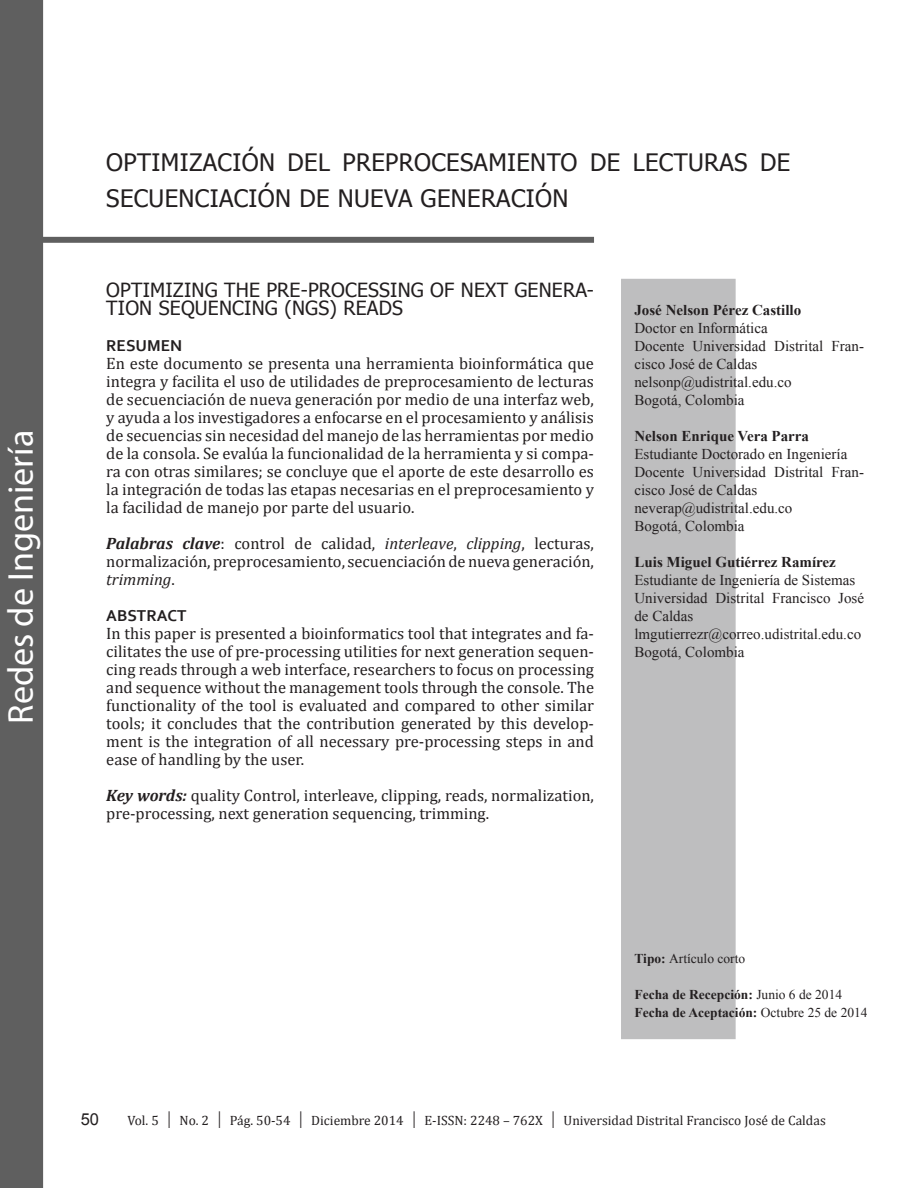
<style>
.page{position:relative;width:918px;height:1188px;background:#fff}
.page>*{position:absolute;margin:0;border:0;box-sizing:border-box;transform-origin:0 0}
.t1{font:36px "Myriad Pro";color:#fff}
.R_Ingeniería_Artícul{font:24px/36px "Tahoma";letter-spacing:.015em;color:#231f20}
.R_Ingeniería_Artícul-2{font:19.5px/18px "Tahoma";letter-spacing:.01em;color:#231f20}
.R_Ingeniería_Artícul-3{font:16.5px/18px "Cambria";color:#231f20;text-align:justify}
.R_Ingeniería_Artícul-4{font:700 16.5px "Corbel";color:#231f20}
.t2{font:16.5px "Arial";color:#231f20}
.R_Ingeniería_Autores{font:15px/18px "Times New Roman";color:#231f20}
.R_Ingeniería_Autores-2{font:700 15px "Times New Roman";color:#231f20}
.t3{font:13.5px "Cambria";color:#231f20}
.R_Ingeniería_Autores-3{font:700 13.5px "Times New Roman";color:#231f20}
.R_Ingeniería_Autores-4{font:13.5px "Times New Roman";color:#231f20}
.s1{font-weight:700;font-style:italic}
.s2{font-style:italic}
.s3{font-weight:700}
.s4{font-weight:400}
</style>
<div class="page">
<div style="left:0;top:0;width:43px;height:1188px;background:#5f5f5f"></div>
<svg style="left:22px;top:237px;width:572px;height:6px;background:#646464"></svg>
<div style="left:621px;top:279px;width:115px;height:760px;background:#bebebf;border:2px solid #bebebf"></div>
<p class="t1" style="left:-2px;top:724px;width:295px;rotate:-90deg">Redes de Ingeniería</p>
<p class="R_Ingeniería_Artícul" style="left:106px;top:143px;width:685px">OPTIMIZACIÓN DEL PREPROCESAMIENTO DE LECTURAS DE<br>SECUENCIACIÓN DE NUEVA GENERACIÓN</p>
<p class="R_Ingeniería_Artícul-2" style="left:106px;top:280px;width:489px">OPTIMIZING THE PRE-PROCESSING OF NEXT GENERA-<br>TION SEQUENCING (NGS) READS</p>
<p class="R_Ingeniería_Artícul-4" style="left:106px;top:335px;width:77px">RESUMEN</p>
<p class="R_Ingeniería_Artícul-3" style="left:106px;top:354px;width:489px">En este documento se presenta una herramienta bioinformática que integra y facilita el uso de utilidades de preprocesamiento de lecturas de secuenciación de nueva generación por medio de una interfaz web, y ayuda a los investigadores a enfocarse en el procesamiento y análisis de secuencias sin necesidad del manejo de las herramientas por medio de la consola. Se evalúa la funcionalidad de la herramienta y si compa&shy;ra con otras similares; se concluye que el aporte de este desarrollo es la integración de todas las etapas necesarias en el preprocesamiento y la facilidad de manejo por parte del usuario.</p>
<p class="R_Ingeniería_Artícul-3" style="left:106px;top:534px;width:489px"><span class="s1">Palabras clave</span>: control de calidad, <span class="s2">interleave</span>, <span class="s2">clipping</span>, lecturas, normalización, preprocesamiento, secuenciación de nueva generación, <span class="s2">trimming</span>.</p>
<p class="R_Ingeniería_Artícul-4" style="left:106px;top:605px;width:82px">ABSTRACT</p>
<p class="R_Ingeniería_Artícul-3" style="left:106px;top:624px;width:489px">In this paper is presented a bioinformatics tool that integrates and fa&shy;cilitates the use of pre-processing utilities for next generation sequen&shy;cing reads through a web interface, researchers to focus on processing and sequence without the management tools through the console. The functionality of the tool is evaluated and compared to other similar tools; it concludes that the contribution generated by this develop&shy;ment is the integration of all necessary pre-processing steps in and ease of handling by the user.</p>
<p class="R_Ingeniería_Artícul-3" style="left:106px;top:786px;width:489px"><span class="s1">Key words:</span> quality Control, interleave, clipping, reads, normalization, pre-processing, next generation sequencing, trimming.</p>
<p class="R_Ingeniería_Autores-2" style="left:634px;top:299px;width:168px">José Nelson Pérez Castillo</p>
<p class="R_Ingeniería_Autores" style="left:634px;top:319px;width:135px">Doctor en Informática</p>
<p class="R_Ingeniería_Autores" style="left:634px;top:337px;width:231px">Docente Universidad Distrital Fran&shy;cisco José de Caldas</p>
<p class="R_Ingeniería_Autores" style="left:634px;top:373px;width:159px">nelsonp@udistrital.edu.co</p>
<p class="R_Ingeniería_Autores" style="left:634px;top:391px;width:112px">Bogotá, Colombia</p>
<p class="R_Ingeniería_Autores-2" style="left:634px;top:425px;width:176px">Nelson Enrique Vera Parra</p>
<p class="R_Ingeniería_Autores" style="left:634px;top:445px;width:214px">Estudiante Doctorado en Ingeniería</p>
<p class="R_Ingeniería_Autores" style="left:634px;top:463px;width:231px">Docente Universidad Distrital Fran&shy;cisco José de Caldas</p>
<p class="R_Ingeniería_Autores" style="left:634px;top:499px;width:159px">neverap@udistrital.edu.co</p>
<p class="R_Ingeniería_Autores" style="left:634px;top:517px;width:112px">Bogotá, Colombia</p>
<p class="R_Ingeniería_Autores-2" style="left:634px;top:551px;width:203px">Luis Miguel Gutiérrez Ramírez</p>
<p class="R_Ingeniería_Autores" style="left:634px;top:571px;width:222px">Estudiante de Ingeniería de Sistemas</p>
<p class="R_Ingeniería_Autores" style="left:634px;top:589px;width:231px">Universidad Distrital Francisco José de Caldas</p>
<p class="R_Ingeniería_Autores" style="left:634px;top:625px;width:228px">lmgutierrezr@correo.udistrital.edu.co</p>
<p class="R_Ingeniería_Autores" style="left:634px;top:643px;width:112px">Bogotá, Colombia</p>
<p class="R_Ingeniería_Autores-4" style="left:634px;top:949px;width:112px"><span class="s3">Tipo:</span> Artículo corto</p>
<p class="R_Ingeniería_Autores-3" style="left:634px;top:985px;width:209px">Fecha de Recepción: <span class="s4">Junio 6 de 2014</span></p>
<p class="R_Ingeniería_Autores-3" style="left:634px;top:1003px;width:235px">Fecha de Aceptación: <span class="s4">Octubre 25 de 2014</span></p>
<p class="t2" style="left:81px;top:1108px;width:20px">50</p>
<p class="t3" style="left:128px;top:1112px;width:700px">Vol. 5 │ No. 2 │ Pág. 50-54 │ Diciembre 2014 │ E-ISSN: 2248 – 762X │ Universidad Distrital Francisco José de Caldas</p>
</div>
